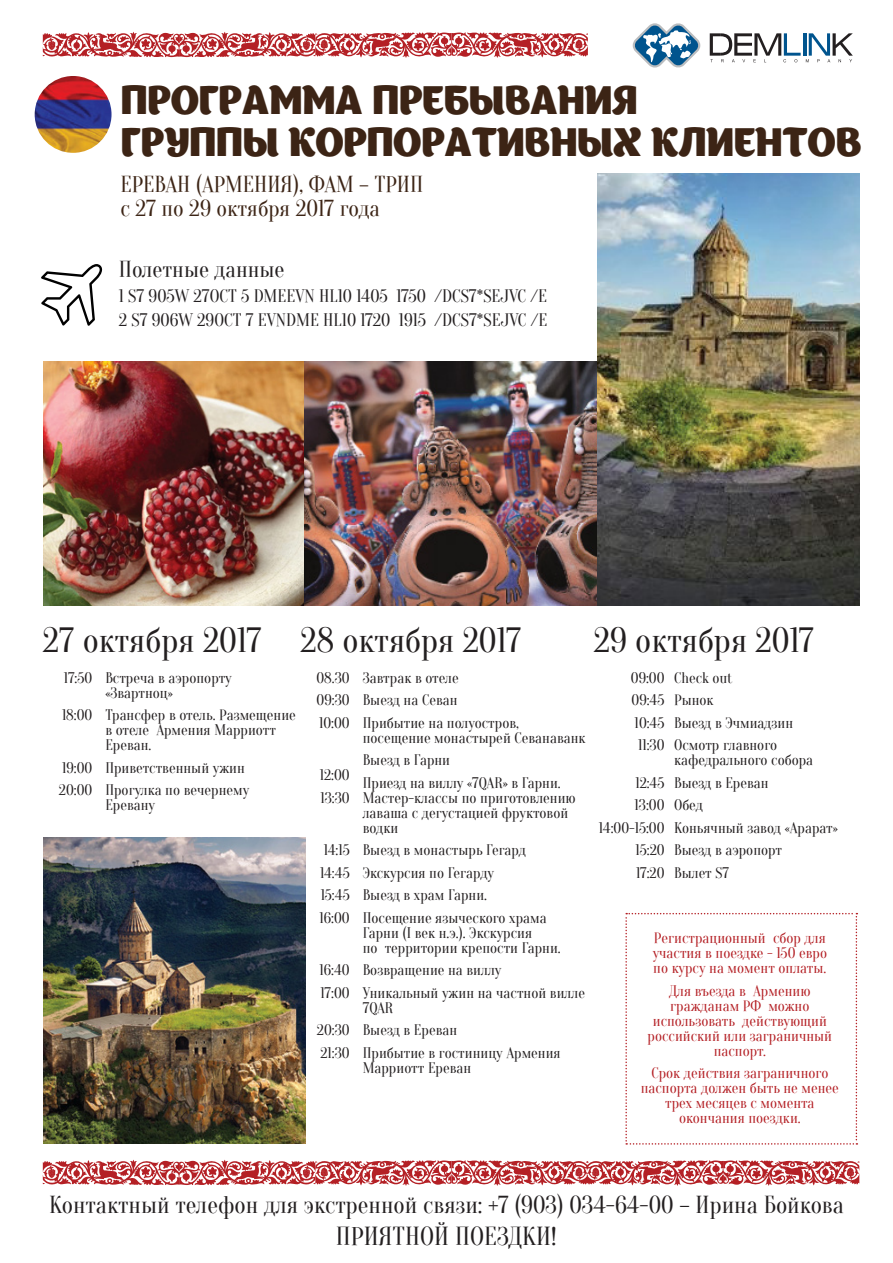
<style>
.page{position:relative;width:893px;height:1263px;background:#fff}
.page>*{position:absolute;margin:0;border:0;box-sizing:border-box;transform-origin:0 0}
.t1{font:38.85px/42.9px "Appetite";letter-spacing:.01em;color:#3c2415}
.t2{font:34.35px "Oranienbaum";color:#231f20}
.t3{font:25.5px "Oranienbaum";color:#231f20}
.t4{font:24px "Oranienbaum";color:#231f20}
.t5{font:22.5px/24.2px "Oranienbaum";color:#3c2415}
.t6{font:22.5px "Oranienbaum";color:#231f20}
.t7{font:17.7px/24.2px "Oranienbaum";color:#231f20}
.t8{font:15px/22.5px "Oranienbaum";color:#231f20}
.t9{font:15px/15px "Oranienbaum";color:#b42025;text-align:center}
</style>
<div class="page">
<svg style="left:625px;top:913px;width:232px;height:231px"></svg>
<svg style="left:43px;top:32px;width:545px;height:26px"></svg>
<svg style="left:43px;top:1159px;width:816px;height:27px"></svg>
<img style="left:35px;top:76px;width:77px;height:77px;border-radius:38px">
<svg style="left:41px;top:264px;width:62px;height:62px"></svg>
<svg style="left:633px;top:23px;width:67px;height:45px"></svg>
<svg style="left:710px;top:33px;width:143px;height:29px"></svg>
<img style="left:44px;top:838px;width:261px;height:306px">
<img style="left:44px;top:361px;width:553px;height:244px">
<img style="left:597px;top:174px;width:262px;height:431px">
<h1 class="t1" style="left:121px;top:79px;width:741px">ПРОГРАММА ПРЕБЫВАНИЯ<br>ГРУППЫ КОРПОРАТИВНЫХ КЛИЕНТОВ</h1>
<h3 class="t5" style="left:120px;top:173px;width:305px">ЕРЕВАН (АРМЕНИЯ), ФАМ – ТРИП c 27 по 29 октября 2017 года</h3>
<h3 class="t6" style="left:119px;top:257px;width:167px">Полетные данные</h3>
<p class="t7" style="left:119px;top:284px;width:430px">1 S7 905W 27OCT 5 DMEEVN HL10 1405 1750 /DCS7*SEJVC /E<br>2 S7 906W 29OCT 7 EVNDME HL10 1720 1915 /DCS7*SEJVC /E</p>
<h2 class="t2" style="left:43px;top:621px;width:220px">27 октября 2017</h2>
<h2 class="t2" style="left:300px;top:621px;width:222px">28 октября 2017</h2>
<h2 class="t2" style="left:594px;top:621px;width:222px">29 октября 2017</h2>
<p class="t8" style="left:64px;top:667px;width:30px">17:50</p>
<p class="t8" style="left:62px;top:704px;width:32px">18:00</p>
<p class="t8" style="left:59px;top:757px;width:35px">19:00<br>20:00</p>
<p class="t8" style="left:105px;top:670px;width:128px;line-height:15px">Встреча в аэропорту «Звартноц»</p>
<p class="t8" style="left:105px;top:708px;width:192px;line-height:15px">Трансфер в отель. Размещение в отеле Армения Марриотт<br>Ереван.</p>
<p class="t8" style="left:105px;top:757px;width:145px">Приветственный ужин<br>Прогулка по вечернему</p>
<p class="t8" style="left:105px;top:794px;width:51px">Еревану</p>
<p class="t8" style="left:316px;top:667px;width:35px;text-align:justify">08.30<br>09:30<br>10:00</p>
<p class="t8" style="left:320px;top:764px;width:31px">12:00<br>13:30</p>
<p class="t8" style="left:319px;top:839px;width:32px;text-align:justify">14:15<br>14:45<br>15:45<br>16:00</p>
<p class="t8" style="left:319px;top:959px;width:32px">16:40<br>17:00</p>
<p class="t8" style="left:317px;top:1019px;width:34px">20:30<br>21:30</p>
<p class="t8" style="left:363px;top:667px;width:158px">Завтрак в отеле<br>Выезд на Севан<br>Прибытие на полуостров,</p>
<p class="t8" style="left:363px;top:727px;width:224px">посещение монастырей Севанаванк<br>Выезд в Гарни<br>Приезд на виллу «7QAR» в Гарни.</p>
<p class="t8" style="left:363px;top:790px;width:215px;line-height:15px">Мастер-классы по приготовлению лаваша с дегустацией фруктовой водки</p>
<p class="t8" style="left:363px;top:839px;width:185px">Выезд в монастырь Гегард<br>Экскурсия по Гегарду<br>Выезд в храм Гарни.<br>Посещение языческого храма</p>
<p class="t8" style="left:363px;top:925px;width:200px;line-height:15px">Гарни (I век н.э.). Экскурсия<br>по территории крепости Гарни.</p>
<p class="t8" style="left:363px;top:959px;width:224px">Возвращение на виллу<br>Уникальный ужин на частной вилле</p>
<p class="t8" style="left:363px;top:997px;width:199px">7QAR<br>Выезд в Ереван<br>Прибытие в гостиницу Армения</p>
<p class="t8" style="left:363px;top:1057px;width:110px">Марриотт Ереван</p>
<p class="t8" style="left:631px;top:667px;width:35px;text-align:center">09:00<br>09:45<br>10:45<br>11:30</p>
<p class="t8" style="left:599px;top:772px;width:67px;text-align:right">12:45<br>13:00<br>14:00-15:00<br>15:20<br>17:20</p>
<p class="t8" style="left:674px;top:667px;width:121px">Сheck out<br>Рынок<br>Выезд в Эчмиадзин<br>Осмотр главного</p>
<p class="t8" style="left:674px;top:749px;width:165px">кафедрального собора<br>Выезд в Ереван<br>Обед<br>Коньячный завод «Арарат»<br>Выезд в аэропорт<br>Вылет S7</p>
<p class="t9" style="left:653px;top:931px;width:176px;text-align:justify">Регистрационный сбор для участия в поездке - 150 евро по курсу на момент оплаты.</p>
<p class="t9" style="left:648px;top:983px;width:186px">Для въезда в Армению гражданам РФ можно использовать действующий российский или заграничный паспорт.</p>
<p class="t9" style="left:641px;top:1066px;width:200px">Срок действия заграничного паспорта должен быть не менее трех месяцев с момента окончания поездки.</p>
<h3 class="t4" style="left:49px;top:1191px;width:796px">Контактный телефон для экстренной связи: +7 (903) 034-64-00 – Ирина Бойкова</h3>
<h3 class="t3" style="left:336px;top:1222px;width:223px">ПРИЯТНОЙ ПОЕЗДКИ!</h3>
</div>
